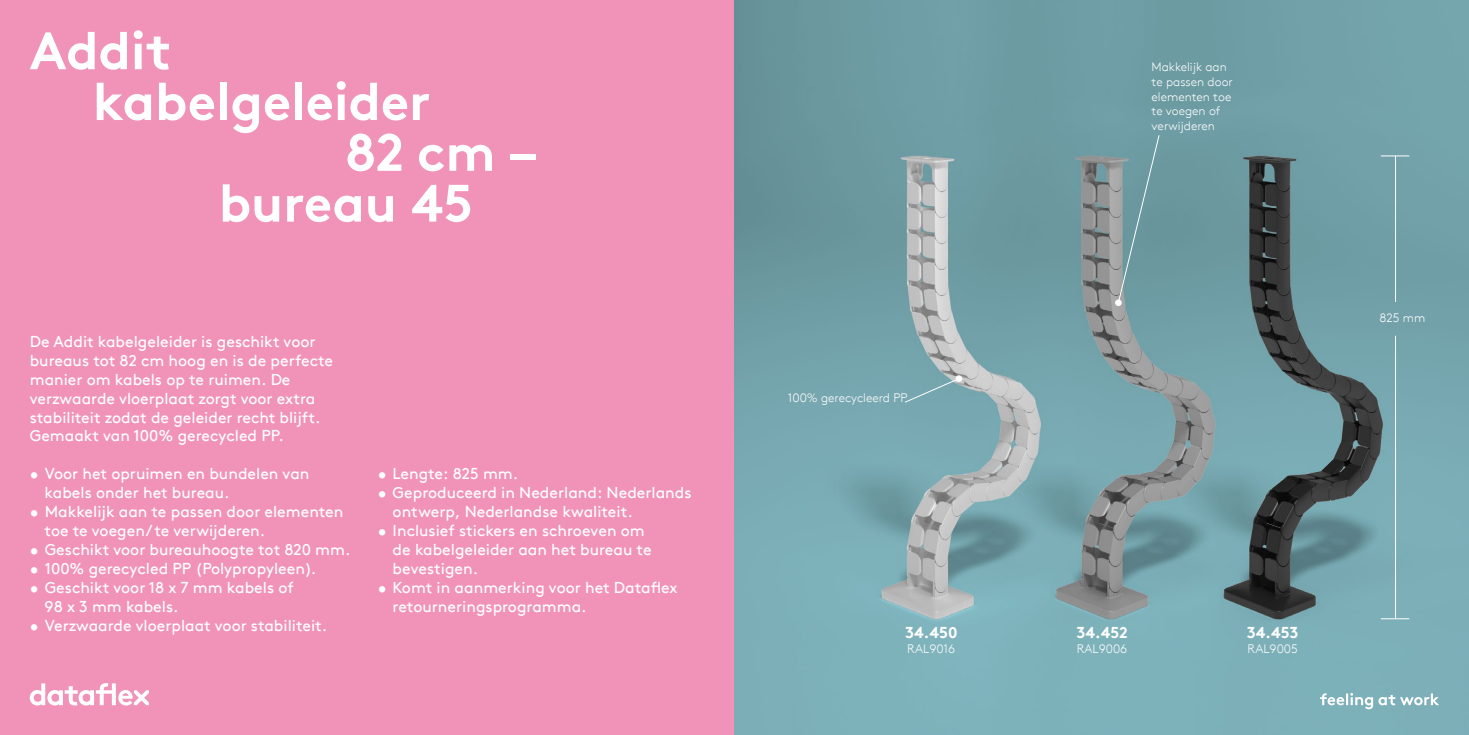
<style>
.page{position:relative;width:1469px;height:735px;background:#fff}
.page>*{position:absolute;margin:0;border:0;box-sizing:border-box;transform-origin:0 0}
.t1{font:700 52.5px "Brown Pro TT";color:#fff}
.t2{font:15.75px/18.9px "Brown Pro TT";color:#fff}
.t3{font:700 15.75px "Brown Pro TT";color:#fff}
.t4{font:300 12.25px/14.7px "Brown Pro TT";color:#fff}
</style>
<div class="page">
<div style="left:0;top:0;width:734px;height:734px;background:#f193b9"></div>
<svg style="left:30px;top:683px;width:119px;height:22px"></svg>
<img style="left:734px;top:0;width:734px;height:734px">
<svg style="left:1320px;top:692px;width:119px;height:17px"></svg>
<svg style="left:1117px;top:134px;width:43px;height:169px;background:#759ca1"></svg>
<div style="left:1115px;top:299px;width:6px;height:7px;background:#fff;border-radius:50%"></div>
<svg style="left:903px;top:377px;width:57px;height:26px"></svg>
<div style="left:955px;top:375px;width:7px;height:7px;background:#fff;border-radius:50%"></div>
<hr style="left:1394px;top:335px;width:1px;height:283px;background:#fff">
<hr style="left:1394px;top:156px;width:1px;height:146px;background:#fff">
<svg style="left:1380px;top:155px;width:29px;height:1px"></svg>
<svg style="left:1380px;top:618px;width:29px;height:1px"></svg>
<p class="t1" style="left:30px;top:8px;width:143px">Addit</p>
<p class="t1" style="left:93px;top:59px;width:339px">kabelgeleider</p>
<p class="t1" style="left:345px;top:110px;width:193px">82 cm –</p>
<p class="t1" style="left:219px;top:160px;width:256px">bureau 45</p>
<p class="t2" style="left:30px;top:330px;width:305px">De Addit kabelgeleider is geschikt voor bureaus tot 82 cm hoog en is de perfecte manier om kabels op te ruimen. De verzwaarde vloerplaat zorgt voor extra stabiliteit zodat de geleider recht blijft.<br>Gemaakt van 100% gerecycled PP.</p>
<p class="t2" style="left:45px;top:463px;width:266px;text-indent:-15px">• Voor het opruimen en bundelen van kabels onder het bureau.</p>
<p class="t2" style="left:45px;top:500px;width:300px;text-indent:-15px">• Makkelijk aan te passen door elementen toe te voegen/ te verwijderen.</p>
<p class="t2" style="left:30px;top:538px;width:322px">• Geschikt voor bureauhoogte tot 820 mm.</p>
<p class="t2" style="left:30px;top:557px;width:288px">• 100% gerecycled PP (Polypropyleen).</p>
<p class="t2" style="left:45px;top:576px;width:251px;text-indent:-15px">• Geschikt voor 18 x 7 mm kabels of<br>98 x 3 mm kabels.</p>
<p class="t2" style="left:30px;top:614px;width:299px">• Verzwaarde vloerplaat voor stabiliteit.</p>
<p class="t2" style="left:378px;top:463px;width:142px">• Lengte: 825 mm.</p>
<p class="t2" style="left:392px;top:481px;width:300px;text-indent:-15px">• Geproduceerd in Nederland: Nederlands ontwerp, Nederlandse kwaliteit.</p>
<p class="t2" style="left:392px;top:519px;width:260px;text-indent:-15px">• Inclusief stickers en schroeven om de kabelgeleider aan het bureau te bevestigen.</p>
<p class="t2" style="left:392px;top:576px;width:286px;text-indent:-15px">• Komt in aanmerking voor het Dataflex retourneringsprogramma.</p>
<p class="t4" style="left:788px;top:389px;width:121px">100% gerecycleerd PP</p>
<p class="t3" style="left:905px;top:619px;width:54px">34.450</p>
<p class="t4" style="left:907px;top:639px;width:49px">RAL9016</p>
<p class="t4" style="left:1151px;top:59px;width:83px">Makkelijk aan te passen door elementen toe te voegen of verwijderen</p>
<p class="t4" style="left:1379px;top:309px;width:47px">825 mm</p>
<p class="t3" style="left:1076px;top:619px;width:53px">34.452</p>
<p class="t4" style="left:1076px;top:639px;width:52px">RAL9006</p>
<p class="t3" style="left:1246px;top:619px;width:53px">34.453</p>
<p class="t4" style="left:1247px;top:639px;width:52px">RAL9005</p>
</div>
